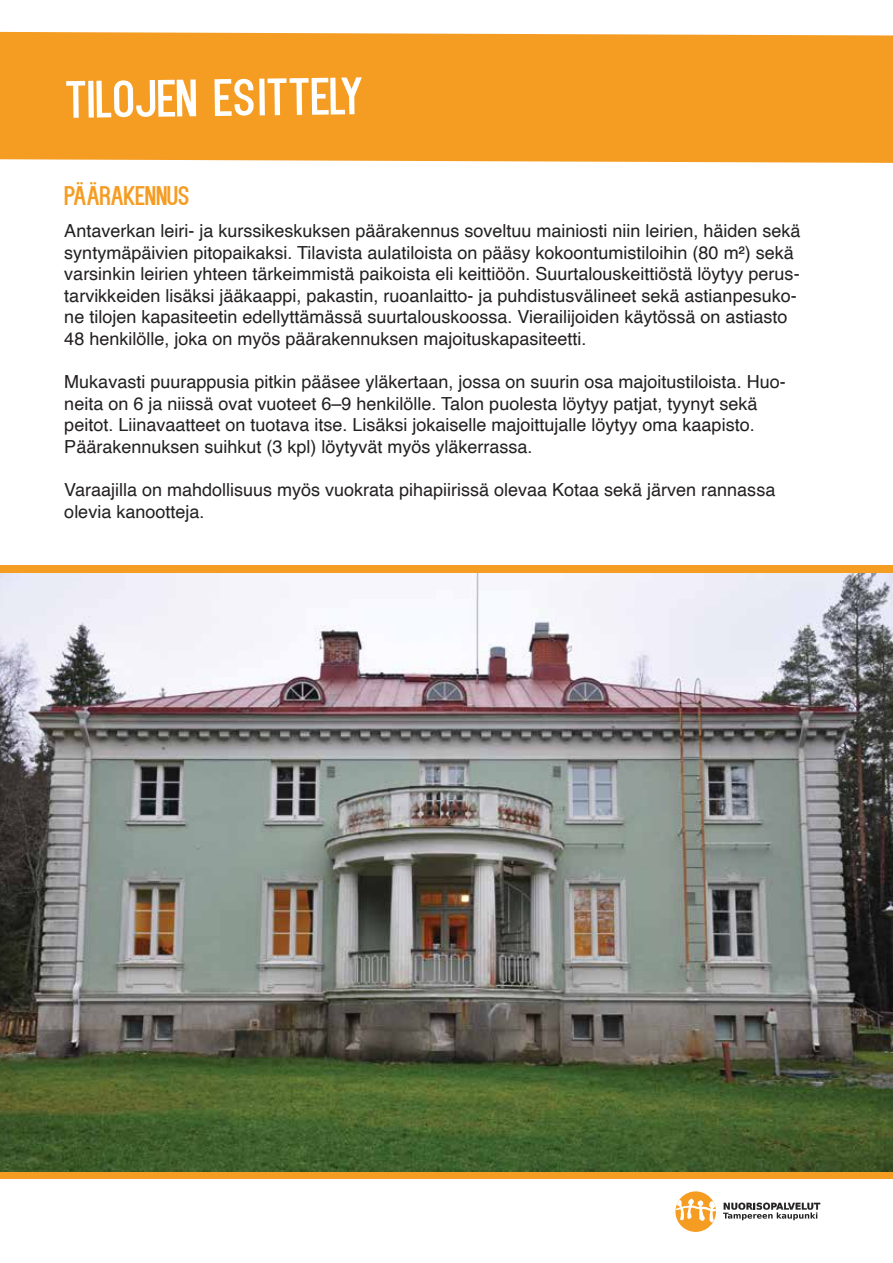
<style>
.page{position:relative;width:893px;height:1263px;background:#fff}
.page>*{position:absolute;margin:0;border:0;box-sizing:border-box;transform-origin:0 0}
.t1{font:52.5px "Kenzo";color:#fff}
.t2{font:27px "Kenzo";letter-spacing:-.02em;color:#f59c22}
.t3{font:18px/21.6px "Helvetica";color:#232021}
</style>
<div class="page">
<div style="left:0;top:566px;width:893px;height:613px;background:#f59c22"></div>
<div style="left:0;top:32px;width:893px;height:131px;background:#f59c22"></div>
<svg style="left:723px;top:1202px;width:97px;height:18px"></svg>
<div style="left:675px;top:1191px;width:41px;height:41px;background:#f59c22;border-radius:50%"></div>
<svg style="left:675px;top:1198px;width:41px;height:24px"></svg>
<img style="left:0;top:574px;width:893px;height:597px">
<h1 class="t1" style="left:64px;top:70px;width:300px;rotate:-1deg">TILOJEN ESITTELY</h1>
<h2 class="t2" style="left:64px;top:180px;width:128px">PÄÄRAKENNUS</h2>
<p class="t3" style="left:64px;top:220px;width:738px">Antaverkan leiri- ja kurssikeskuksen päärakennus soveltuu mainiosti niin leirien, häiden sekä syntymäpäivien pitopaikaksi. Tilavista aulatiloista on pääsy kokoontumistiloihin (80 m²) sekä varsinkin leirien yhteen tärkeimmistä paikoista eli keittiöön. Suurtalouskeittiöstä löytyy perus&shy;tarvikkeiden lisäksi jääkaappi, pakastin, ruoanlaitto- ja puhdistusvälineet sekä astianpesuko&shy;ne tilojen kapasiteetin edellyttämässä suurtalouskoossa. Vierailijoiden käytössä on astiasto 48 henkilölle, joka on myös päärakennuksen majoituskapasiteetti.</p>
<p class="t3" style="left:64px;top:372px;width:723px">Mukavasti puurappusia pitkin pääsee yläkertaan, jossa on suurin osa majoitustiloista. Huo&shy;neita on 6 ja niissä ovat vuoteet 6–9 henkilölle. Talon puolesta löytyy patjat, tyynyt sekä peitot. Liinavaatteet on tuotava itse. Lisäksi jokaiselle majoittujalle löytyy oma kaapisto.<br>Päärakennuksen suihkut (3 kpl) löytyvät myös yläkerrassa.</p>
<p class="t3" style="left:64px;top:480px;width:712px">Varaajilla on mahdollisuus myös vuokrata pihapiirissä olevaa Kotaa sekä järven rannassa olevia kanootteja.</p>
</div>
